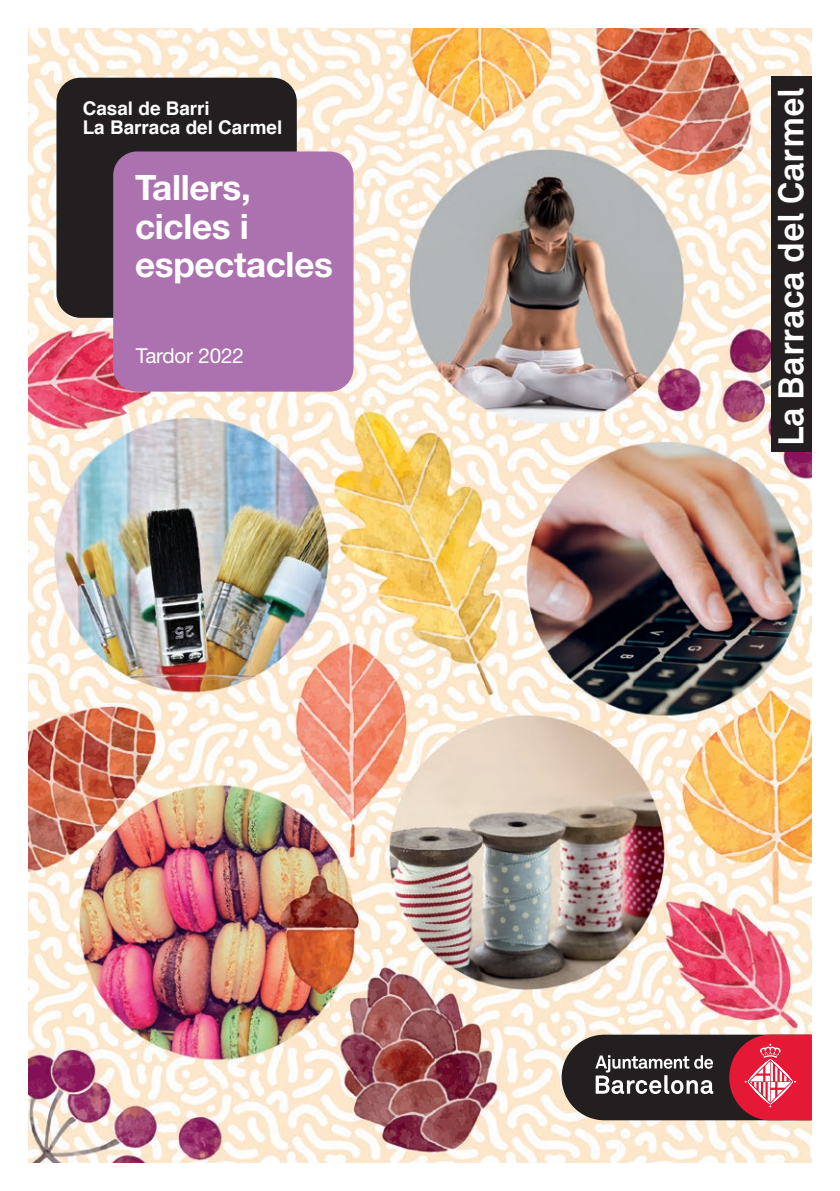
<style>
.page{position:relative;width:840px;height:1191px;background:#fff}
.page>*{position:absolute;margin:0;border:0;box-sizing:border-box;transform-origin:0 0}
.t1{font:700 35.2px "Akkurat";color:#fff}
.t2{font:700 35px/38.6px "Helvetica Neue";letter-spacing:-.01em;color:#fff}
.t3{font:20.6px "Helvetica Neue";letter-spacing:-.01em;color:#fff}
.t4{font:700 18.8px/18.8px "Helvetica";color:#fff}
</style>
<div class="page">
<img style="left:28px;top:28px;width:783px;height:1134px">
<svg style="left:561px;top:1034px;width:250px;height:86px;background:#774249"></svg>
<div style="left:56px;top:78px;width:240px;height:240px;background:#231f20;border-radius:24px"></div>
<div style="left:113px;top:151px;width:240px;height:240px;background:#ab72af;border-radius:24px"></div>
<div style="left:770px;top:76px;width:41px;height:375px;background:#231f20"></div>
<p class="t4" style="left:83px;top:99px;width:201px">Casal de Barri<br>La Barraca del Carmel</p>
<h2 class="t2" style="left:135px;top:167px;width:199px">Tallers, cicles i espectacles</h2>
<p class="t3" style="left:136px;top:343px;width:109px">Tardor 2022</p>
<h1 class="t1" style="left:768px;top:446px;width:361px;rotate:-90deg">La Barraca del Carmel</h1>
</div>
